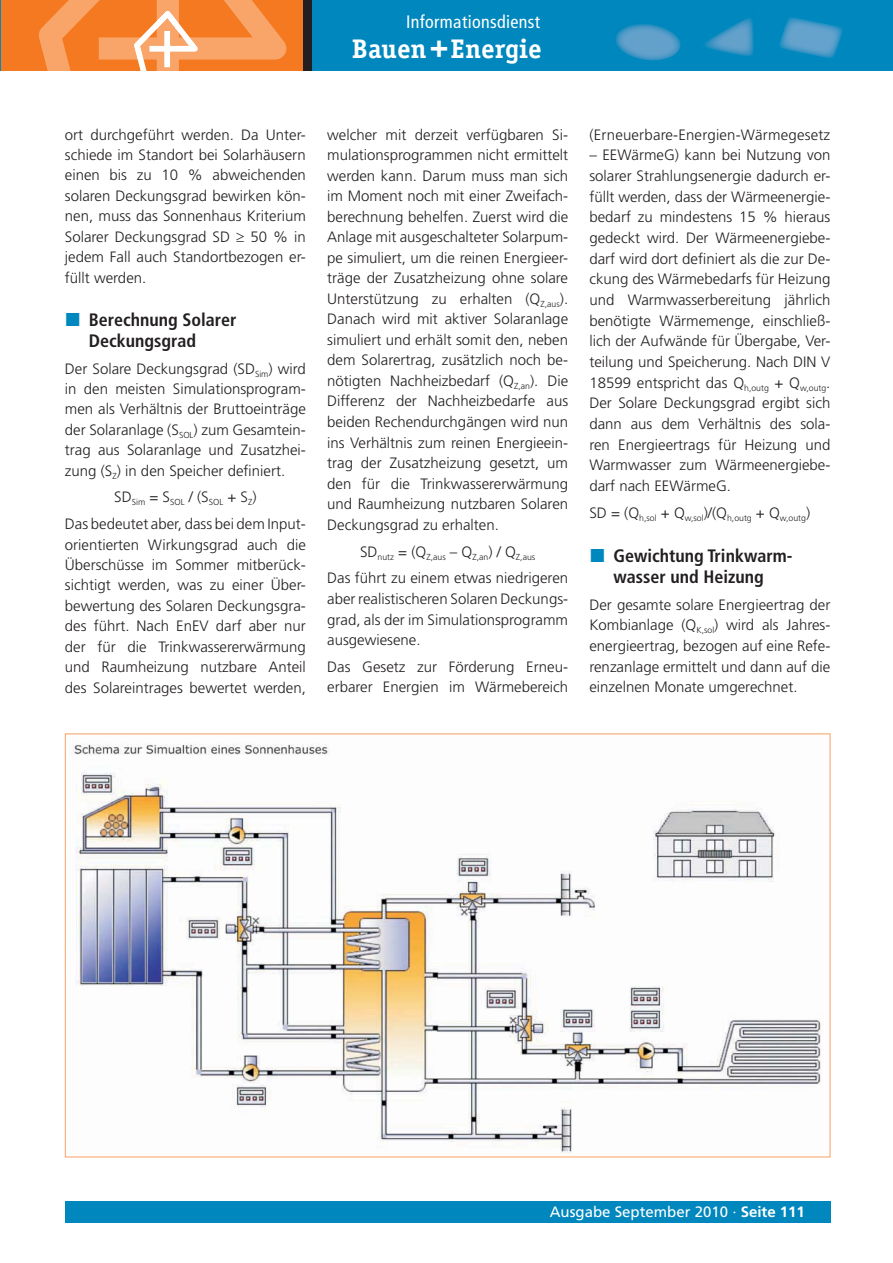
<style>
.page{position:relative;width:893px;height:1263px;background:#fff}
.page>*{position:absolute;margin:0;border:0;box-sizing:border-box;transform-origin:0 0}
.t1{font:700 27px "Officina Serif";color:#fff}
.t2{font:700 condensed 18px/20.4px "Frutiger";color:#231f20}
.t3{font:condensed 18px "Frutiger LT";letter-spacing:.02em;color:#fff}
.t4{font:300 15px/20.5px "Frutiger";color:#231f20;text-align:justify}
.t5{font:15px "Frutiger";color:#fff}
.t6{font:300 8.7px "Frutiger";color:#231f20}
.s1{font-size:36px}
.s2{font-weight:700}
</style>
<div class="page">
<svg style="left:0;top:0;width:1px;height:71px"></svg>
<div style="left:311px;top:0;width:582px;height:71px;background:#0087bd"></div>
<img style="left:695px;top:13px;width:60px;height:46px">
<img style="left:612px;top:22px;width:70px;height:38px">
<img style="left:777px;top:16px;width:68px;height:44px">
<div style="left:1px;top:0;width:302px;height:71px;background:#f47920"></div>
<svg style="left:39px;top:0;width:248px;height:71px"></svg>
<div style="left:303px;top:0;width:8px;height:71px;background:#231f20"></div>
<div style="left:65px;top:1201px;width:765px;height:21px;background:#0087bd"></div>
<img style="left:71px;top:744px;width:750px;height:409px">
<p class="t3" style="left:406px;top:12px;width:136px">Informationsdienst</p>
<h1 class="t1" style="left:352px;top:38px;width:191px">Bauen <span class="s1">+</span> Energie</h1>
<p class="t4" style="left:65px;top:125px;width:242px">ort durchgeführt werden. Da Unter&shy;schiede im Standort bei Solarhäusern einen bis zu 10 % abweichenden solaren Deckungsgrad bewirken kön&shy;nen, muss das Sonnenhaus Kriterium Solarer Deckungsgrad SD ≥ 50 % in jedem Fall auch Standortbezogen er&shy;füllt werden.</p>
<p class="t2" style="left:89px;top:311px;width:149px">Berechnung Solarer<br>Deckungsgrad</p>
<p class="t4" style="left:65px;top:359px;width:242px">Der Solare Deckungsgrad (SD<sub>Sim</sub>) wird in den meisten Simulationsprogram&shy;men als Verhältnis der Bruttoeinträge der Solaranlage (S<sub>SOL</sub>) zum Gesamtein&shy;trag aus Solaranlage und Zusatzhei&shy;zung (S<sub>Z</sub>) in den Speicher definiert.</p>
<p class="t4" style="left:65px;top:485px;width:242px;line-height:26.8px;text-align:center">SD<sub>Sim</sub> = S<sub>SOL</sub> / (S<sub>SOL</sub> + S<sub>Z</sub>)<br>Das bedeutet aber, dass bei dem Input-</p>
<p class="t4" style="left:65px;top:535px;width:242px">orientierten Wirkungsgrad auch die Überschüsse im Sommer mitberück&shy;sichtigt werden, was zu einer Über&shy;bewertung des Solaren Deckungsgra&shy;des führt. Nach EnEV darf aber nur der für die Trinkwassererwärmung und Raumheizung nutzbare Anteil des Solareintrages bewertet werden,</p>
<p class="t4" style="left:327px;top:125px;width:242px">welcher mit derzeit verfügbaren Si&shy;mulationsprogrammen nicht ermittelt werden kann. Darum muss man sich im Moment noch mit einer Zweifach&shy;berechnung behelfen. Zuerst wird die Anlage mit ausgeschalteter Solarpum&shy;pe simuliert, um die reinen Energieer&shy;träge der Zusatzheizung ohne solare Unterstützung zu erhalten (Q<sub>Z,aus</sub>).<br>Danach wird mit aktiver Solaranlage simuliert und erhält somit den, neben dem Solarertrag, zusätzlich noch be&shy;nötigten Nachheizbedarf (Q<sub>Z,an</sub>). Die Differenz der Nachheizbedarfe aus beiden Rechendurchgängen wird nun ins Verhältnis zum reinen Energieein&shy;trag der Zusatzheizung gesetzt, um den für die Trinkwassererwärmung und Raumheizung nutzbaren Solaren Deckungsgrad zu erhalten.</p>
<p class="t6" style="left:360px;top:553px;width:177px"><sup>SD</sup>nutz <sup>=</sup> <sup>(Q</sup>Z,aus <sup>–</sup> <sup>Q</sup>Z,an<sup>)</sup> <sup>/</sup> <sup>Q</sup>Z,aus</p>
<p class="t4" style="left:327px;top:569px;width:242px">Das führt zu einem etwas niedrigeren aber realistischeren Solaren Deckungs&shy;grad, als der im Simulationsprogramm ausgewiesene.</p>
<p class="t4" style="left:327px;top:658px;width:242px">Das Gesetz zur Förderung Erneu&shy;erbarer Energien im Wärmebereich</p>
<p class="t4" style="left:589px;top:125px;width:242px">(Erneuerbare-Energien-Wärmegesetz</p>
<p class="t4" style="left:589px;top:146px;width:242px">– EEWärmeG) kann bei Nutzung von solarer Strahlungsenergie dadurch er&shy;füllt werden, dass der Wärmeenergie&shy;bedarf zu mindestens 15 % hieraus gedeckt wird. Der Wärmeenergiebe&shy;darf wird dort definiert als die zur De&shy;ckung des Wärmebedarfs für Heizung und Warmwasserbereitung jährlich benötigte Wärmemenge, einschließ&shy;lich der Aufwände für Übergabe, Ver&shy;teilung und Speicherung. Nach DIN V 18599 entspricht das Q<sub>h,outg</sub> + Q<sub>w,outg</sub>.<br>Der Solare Deckungsgrad ergibt sich dann aus dem Verhältnis des sola&shy;ren Energieertrags für Heizung und Warmwasser zum Wärmeenergiebe&shy;darf nach EEWärmeG.</p>
<p class="t6" style="left:589px;top:515px;width:222px"><sup>SD</sup> <sup>=</sup> <sup>(Q</sup>h,sol <sup>+</sup> <sup>Q</sup>w,sol<sup>)/(Q</sup>h,outg <sup>+</sup> <sup>Q</sup>w,outg<sup>)</sup></p>
<p class="t2" style="left:613px;top:547px;width:180px">Gewichtung Trinkwarm&shy;wasser und Heizung</p>
<p class="t4" style="left:589px;top:595px;width:242px">Der gesamte solare Energieertrag der Kombianlage (Q<sub>K,sol</sub>) wird als Jahres&shy;energieertrag, bezogen auf eine Refe&shy;renzanlage ermittelt und dann auf die einzelnen Monate umgerechnet.</p>
<p class="t5" style="left:550px;top:1206px;width:257px">Ausgabe September 2010 · <span class="s2">Seite 111</span></p>
</div>
